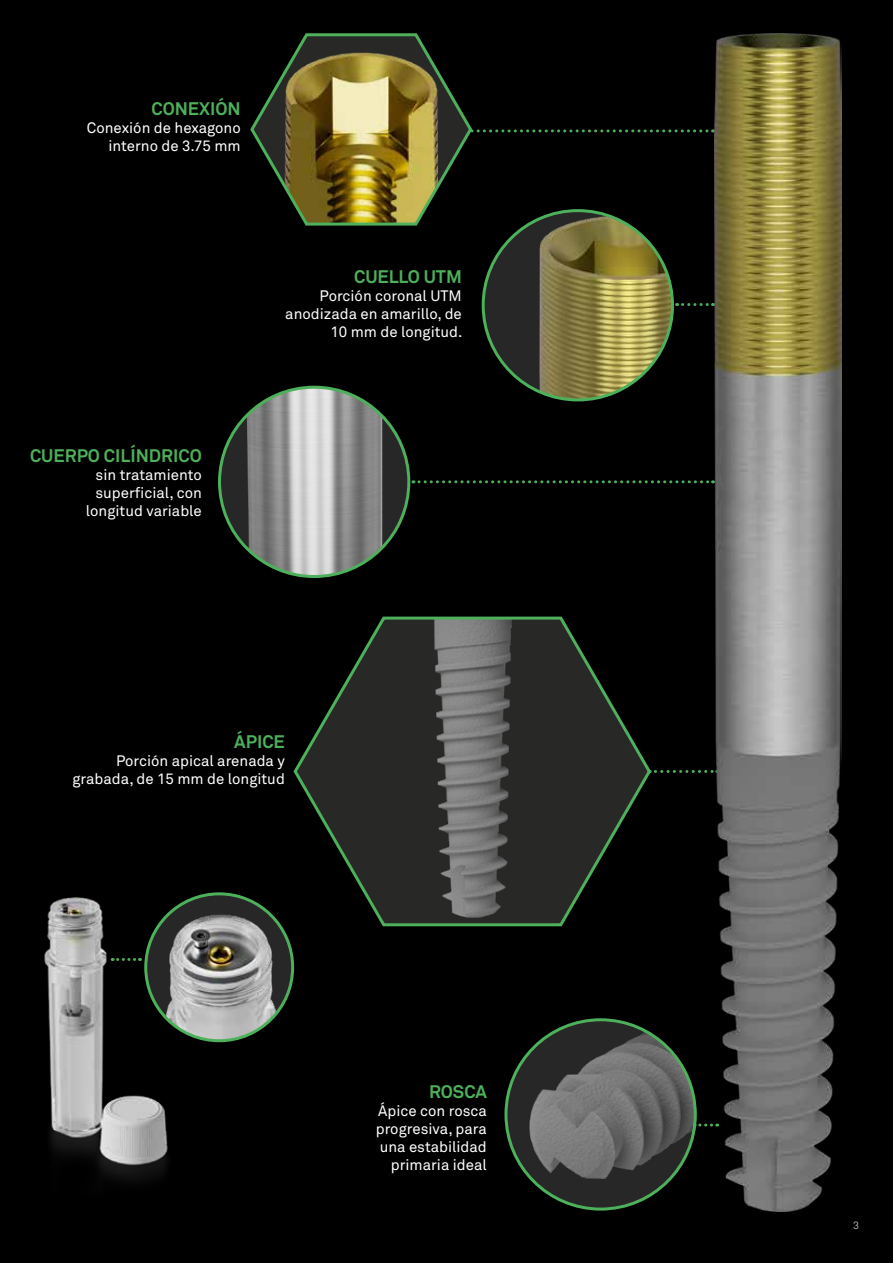
<style>
.page{position:relative;width:893px;height:1263px;background:#000}
.page>*{position:absolute;margin:0;border:0;box-sizing:border-box;transform-origin:0 0}
.t1{font:700 18px "Akkurat Pro";color:#4db05b}
.t2{font:15px/18px "Akkurat Pro";color:#fff;text-align:right}
.t3{font:10.5px "Akkurat Light Pro";color:#fff}
</style>
<div class="page">
<img style="left:44px;top:897px;width:124px;height:284px">
<svg style="left:654px;top:770px;width:60px;height:3px"></svg>
<svg style="left:112px;top:958px;width:28px;height:3px"></svg>
<svg style="left:677px;top:303px;width:36px;height:3px"></svg>
<div style="left:220px;top:387px;width:189px;height:189px;background:#282727;border-radius:50%"></div>
<img style="left:246px;top:387px;width:136px;height:189px">
<svg style="left:506px;top:1020px;width:189px;height:189px"></svg>
<img style="left:508px;top:1025px;width:187px;height:168px">
<img style="left:146px;top:897px;width:147px;height:144px">
<div style="left:144px;top:892px;width:150px;height:150px;border:3px solid #4db05b;border-radius:50%"></div>
<svg style="left:413px;top:480px;width:300px;height:3px"></svg>
<div style="left:483px;top:211px;width:189px;height:189px;background:#282727;border-radius:50%"></div>
<img style="left:539px;top:227px;width:133px;height:173px">
<svg style="left:250px;top:33px;width:463px;height:194px"></svg>
<svg style="left:292px;top:616px;width:360px;height:312px"></svg>
<img style="left:714px;top:34px;width:128px;height:1177px">
<svg style="left:694px;top:1123px;width:24px;height:3px"></svg>
<p class="t1" style="left:151px;top:97px;width:91px">CONEXIÓN</p>
<p class="t2" style="left:87px;top:119px;width:155px">Conexión de hexagono interno de 3.75 mm</p>
<p class="t1" style="left:30px;top:445px;width:173px">CUERPO CILÍNDRICO</p>
<p class="t2" style="left:86px;top:466px;width:117px">sin tratamiento superficial, con longitud variable</p>
<p class="t1" style="left:354px;top:265px;width:109px">CUELLO UTM</p>
<p class="t2" style="left:285px;top:287px;width:179px">Porción coronal UTM anodizada en amarillo, de<br>10 mm de longitud.</p>
<p class="t1" style="left:234px;top:731px;width:52px">ÁPICE</p>
<p class="t2" style="left:73px;top:753px;width:214px">Porción apical arenada y grabada, de 15 mm de longitud</p>
<p class="t1" style="left:429px;top:1080px;width:59px">ROSCA</p>
<p class="t2" style="left:376px;top:1102px;width:112px">Ápice con rosca progresiva, para una estabilidad primaria ideal</p>
<p class="t3" style="left:853px;top:1219px;width:7px">3</p>
</div>
